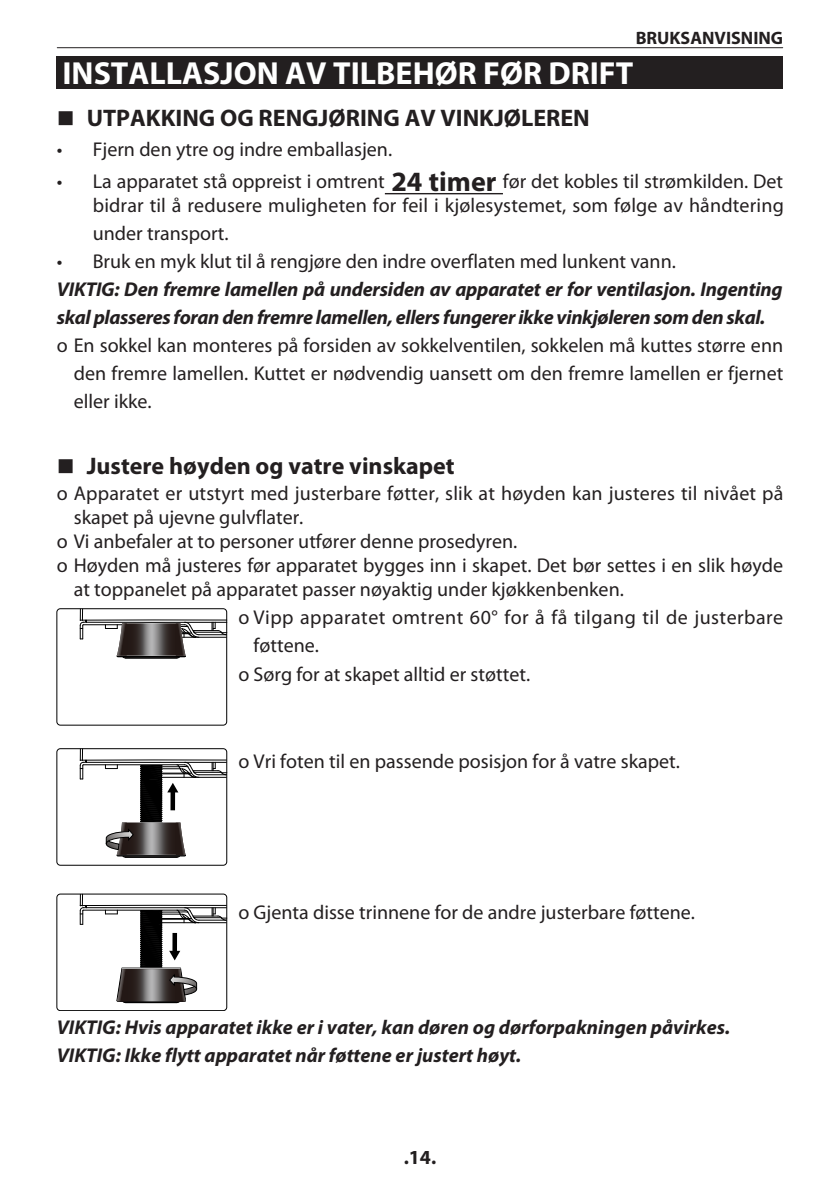
<style>
.page{position:relative;width:840px;height:1191px;background:#fff}
.page>*{position:absolute;margin:0;border:0;box-sizing:border-box;transform-origin:0 0}
.t1{font:700 32px "Myriad Pro";color:#fff}
.t2{font:700 24px "Myriad Pro";color:#231f20}
.段落10pt_缩3{font:20px/24px "Myriad Pro";color:#231f20}
.段落10pt无缩进{font:italic 700 20px/28px "Myriad Pro";letter-spacing:-.01em;color:#231f20}
.段落10pt_缩3-2{font:20px/28px "Myriad Pro";letter-spacing:.025em;color:#231f20}
.t3{font:700 20px "Myriad Pro";color:#231f20}
.t4{font:700 18px "Myriad Pro";color:#231f20}
.s1{font-weight:700;font-size:28px}
</style>
<div class="page">
<hr style="left:57px;top:47px;width:725px;height:1px;background:#231f20">
<div style="left:57px;top:57px;width:725px;height:32px;background:#231f20"></div>
<hr style="left:384px;top:193px;width:118px;height:1px;background:#231f20">
<div style="left:57px;top:608px;width:170px;height:117px;border:1px solid #000;border-radius:4px"></div>
<svg style="left:80px;top:608px;width:147px;height:50px"></svg>
<div style="left:57px;top:748px;width:170px;height:117px;border:1px solid #000;border-radius:4px"></div>
<hr style="left:125px;top:857px;width:52px;height:1px;background:#000">
<svg style="left:80px;top:748px;width:147px;height:109px"></svg>
<div style="left:57px;top:894px;width:170px;height:116px;border:1px solid #000;border-radius:4px"></div>
<svg style="left:80px;top:894px;width:147px;height:109px"></svg>
<p class="t4" style="left:635px;top:28px;width:149px">BRUKSANVISNING</p>
<h1 class="t1" style="left:62px;top:55px;width:572px">INSTALLASJON AV TILBEHØR FØR DRIFT</h1>
<p class="t2" style="left:87px;top:104px;width:504px">UTPAKKING OG RENGJØRING AV VINKJØLEREN</p>
<p class="段落10pt_缩3" style="left:57px;top:137px;width:337px">• Fjern den ytre og indre emballasjen.</p>
<p class="段落10pt_缩3" style="left:57px;top:169px;width:728px;text-align:right">• La apparatet stå oppreist i omtrent <span class="s1">24 timer</span> før det kobles til strømkilden. Det bidrar til å redusere muligheten for feil i kjølesystemet, som følge av håndtering</p>
<p class="段落10pt_缩3" style="left:93px;top:221px;width:137px">under transport.</p>
<p class="段落10pt_缩3" style="left:57px;top:249px;width:620px">• Bruk en myk klut til å rengjøre den indre overflaten med lunkent vann.</p>
<p class="段落10pt无缩进" style="left:57px;top:276px;width:727px">VIKTIG: Den fremre lamellen på undersiden av apparatet er for ventilasjon. Ingenting skal plasseres foran den fremre lamellen, ellers fungerer ikke vinkjøleren som den skal.</p>
<p class="段落10pt_缩3" style="left:74px;top:331px;width:710px;line-height:28px;text-align:justify;text-indent:-17px">o En sokkel kan monteres på forsiden av sokkelventilen, sokkelen må kuttes større enn den fremre lamellen. Kuttet er nødvendig uansett om den fremre lamellen er fjernet eller ikke.</p>
<p class="t2" style="left:87px;top:452px;width:369px">Justere høyden og vatre vinskapet</p>
<p class="段落10pt_缩3" style="left:74px;top:481px;width:710px;text-indent:-17px">o Apparatet er utstyrt med justerbare føtter, slik at høyden kan justeres til nivået på skapet på ujevne gulvflater.</p>
<p class="段落10pt_缩3" style="left:57px;top:529px;width:462px">o Vi anbefaler at to personer utfører denne prosedyren.</p>
<p class="段落10pt_缩3" style="left:74px;top:553px;width:710px;text-indent:-17px">o Høyden må justeres før apparatet bygges inn i skapet. Det bør settes i en slik høyde at toppanelet på apparatet passer nøyaktig under kjøkkenbenken.</p>
<p class="段落10pt_缩3-2" style="left:253px;top:603px;width:531px;text-indent:-15px">o Vipp apparatet omtrent 60° for å få tilgang til de justerbare føttene.</p>
<p class="段落10pt_缩3" style="left:238px;top:661px;width:293px">o Sørg for at skapet alltid er støttet.</p>
<p class="段落10pt_缩3" style="left:238px;top:749px;width:443px">o Vri foten til en passende posisjon for å vatre skapet.</p>
<p class="段落10pt_缩3" style="left:238px;top:900px;width:458px">o Gjenta disse trinnene for de andre justerbare føttene.</p>
<p class="段落10pt无缩进" style="left:57px;top:1013px;width:674px">VIKTIG: Hvis apparatet ikke er i vater, kan døren og dørforpakningen påvirkes.</p>
<p class="段落10pt无缩进" style="left:57px;top:1041px;width:466px">VIKTIG: Ikke flytt apparatet når føttene er justert høyt.</p>
<p class="t3" style="left:403px;top:1145px;width:34px">.14.</p>
</div>
